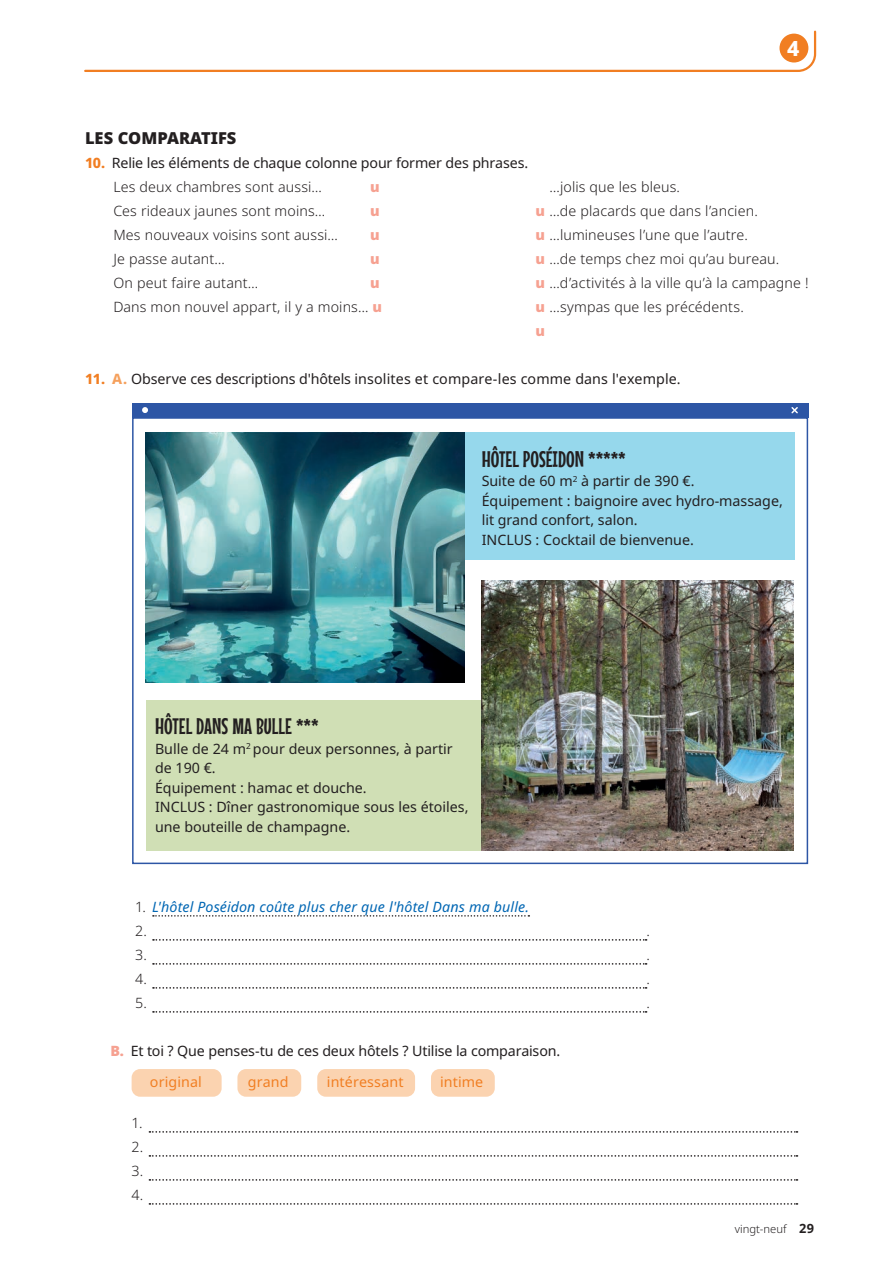
<style>
.page{position:relative;width:893px;height:1263px;background:#fff}
.page>*{position:absolute;margin:0;border:0;box-sizing:border-box;transform-origin:0 0}
.t1{font:22.5px "Mouse Memoirs";color:#231f20}
.t2{font:800 21px "Noto Sans";color:#fff}
.Títulos_sin_numerar{font:900 16.5px "Noto Sans";color:#231f20}
.t3{font:14.25px/19.5px "Noto Sans";color:#231f20}
.ABC_Actividades_sin{font:300 14.25px "Noto Sans";letter-spacing:.01em;color:#231f20}
._123_Lista_Actividad{font:300 14.25px "Noto Sans";letter-spacing:.01em;color:#231f20}
.t4{font:italic 14.25px "Noto Sans";letter-spacing:.005em;color:#0166b3}
._00_Etiquetas{font:14.25px "Noto Sans";letter-spacing:.01em;color:#f17e22}
._123_Lista_Actividad-2{font:900 14.25px "Noto Sans";color:#f6a191}
.Texto_generico{font:900 14.25px "Noto Sans";color:#f6a191}
.t5{font:700 12.75px "Noto Sans";color:#231f20}
.paginacion_derecha{font:300 11.25px "Noto Sans";color:#231f20}
.s1{font-weight:800;color:#f17e22}
.s2{font-weight:900;color:#f6a191}
.s3{font-weight:800;color:#f5a05c}
.s4{font-weight:300;font-style:normal;color:#231f20}
</style>
<div class="page">
<div style="left:132px;top:403px;width:676px;height:14px;background:#2d56a5"></div>
<div style="left:132px;top:417px;width:676px;height:447px;border:2px solid #2d56a5"></div>
<svg style="left:791px;top:407px;width:7px;height:7px"></svg>
<svg style="left:142px;top:407px;width:6px;height:6px"></svg>
<div style="left:174px;top:432px;width:620px;height:128px;background:#96d8ec"></div>
<img style="left:146px;top:432px;width:318px;height:250px">
<div style="left:147px;top:700px;width:374px;height:150px;background:#d0dfb5"></div>
<svg style="left:153px;top:915px;width:376px;height:2px"></svg>
<svg style="left:153px;top:939px;width:494px;height:2px"></svg>
<svg style="left:153px;top:963px;width:494px;height:2px"></svg>
<svg style="left:153px;top:987px;width:494px;height:2px"></svg>
<svg style="left:153px;top:1011px;width:494px;height:2px"></svg>
<svg style="left:149px;top:1131px;width:648px;height:2px"></svg>
<svg style="left:149px;top:1155px;width:648px;height:2px"></svg>
<svg style="left:149px;top:1179px;width:648px;height:2px"></svg>
<svg style="left:149px;top:1203px;width:648px;height:2px"></svg>
<div style="left:132px;top:1069px;width:90px;height:28px;background:#fbd3b0;border-radius:9px"></div>
<div style="left:317px;top:1069px;width:98px;height:28px;background:#fbd3b0;border-radius:9px"></div>
<div style="left:237px;top:1069px;width:64px;height:28px;background:#fbd3b0;border-radius:9px"></div>
<div style="left:431px;top:1069px;width:64px;height:28px;background:#fbd3b0;border-radius:9px"></div>
<img style="left:482px;top:580px;width:312px;height:270px">
<svg style="left:84px;top:30px;width:733px;height:42px"></svg>
<div style="left:779px;top:34px;width:29px;height:29px;background:#f17e22;border-radius:50%"></div>
<h2 class="t2" style="left:787px;top:36px;width:14px">4</h2>
<p class="Títulos_sin_numerar" style="left:85px;top:129px;width:153px">LES COMPARATIFS</p>
<p class="t3" style="left:85px;top:153px;width:445px"><span class="s1">10.</span> Relie les éléments de chaque colonne pour former des phrases.</p>
<p class="_123_Lista_Actividad" style="left:113px;top:179px;width:210px">Les deux chambres sont aussi…</p>
<p class="_123_Lista_Actividad-2" style="left:370px;top:179px;width:11px">u</p>
<p class="_123_Lista_Actividad" style="left:113px;top:203px;width:213px">Ces rideaux jaunes sont moins…</p>
<p class="_123_Lista_Actividad-2" style="left:370px;top:203px;width:11px">u</p>
<p class="_123_Lista_Actividad" style="left:113px;top:227px;width:226px">Mes nouveaux voisins sont aussi…</p>
<p class="_123_Lista_Actividad-2" style="left:370px;top:227px;width:11px">u</p>
<p class="_123_Lista_Actividad" style="left:113px;top:251px;width:113px">Je passe autant…</p>
<p class="_123_Lista_Actividad-2" style="left:370px;top:251px;width:11px">u</p>
<p class="_123_Lista_Actividad" style="left:113px;top:275px;width:146px">On peut faire autant…</p>
<p class="_123_Lista_Actividad-2" style="left:370px;top:275px;width:11px">u</p>
<p class="_123_Lista_Actividad" style="left:113px;top:299px;width:270px">Dans mon nouvel appart, il y a moins… <span class="s2">u</span></p>
<p class="ABC_Actividades_sin" style="left:549px;top:179px;width:132px">…jolis que les bleus.</p>
<p class="ABC_Actividades_sin" style="left:536px;top:203px;width:224px"><span class="s2">u</span> …de placards que dans l’ancien.</p>
<p class="ABC_Actividades_sin" style="left:536px;top:227px;width:214px"><span class="s2">u</span> …lumineuses l’une que l’autre.</p>
<p class="ABC_Actividades_sin" style="left:536px;top:251px;width:245px"><span class="s2">u</span> …de temps chez moi qu’au bureau.</p>
<p class="ABC_Actividades_sin" style="left:536px;top:275px;width:275px"><span class="s2">u</span> …d’activités à la ville qu’à la campagne !</p>
<p class="ABC_Actividades_sin" style="left:536px;top:299px;width:210px"><span class="s2">u</span> …sympas que les précédents.</p>
<p class="Texto_generico" style="left:536px;top:323px;width:11px">u</p>
<p class="t3" style="left:85px;top:369px;width:597px"><span class="s1">11.</span> <span class="s3">A.</span> Observe ces descriptions d'hôtels insolites et compare-les comme dans l'exemple.</p>
<p class="t1" style="left:482px;top:446px;width:146px">HÔTEL POSÉIDON *****</p>
<p class="t3" style="left:482px;top:472px;width:214px">Suite de 60 m<sup>2</sup> à partir de 390 €.</p>
<p class="t3" style="left:482px;top:491px;width:303px">Équipement : baignoire avec hydro-massage, lit grand confort, salon.</p>
<p class="t3" style="left:482px;top:530px;width:214px">INCLUS : Cocktail de bienvenue.</p>
<p class="t1" style="left:155px;top:713px;width:165px">HÔTEL DANS MA BULLE ***</p>
<p class="t3" style="left:155px;top:739px;width:299px">Bulle de 24 m<sup>2</sup> pour deux personnes, à partir de 190 €.</p>
<p class="t3" style="left:155px;top:778px;width:213px">Équipement : hamac et douche.</p>
<p class="t3" style="left:155px;top:797px;width:315px">INCLUS : Dîner gastronomique sous les étoiles, une bouteille de champagne.</p>
<p class="t4" style="left:135px;top:897px;width:395px"><span class="s4">1.</span> L'hôtel Poséidon coûte plus cher que l'hôtel Dans ma bulle.</p>
<p class="ABC_Actividades_sin" style="left:135px;top:923px;width:13px">2.</p>
<p class="ABC_Actividades_sin" style="left:646px;top:923px;width:5px">.</p>
<p class="ABC_Actividades_sin" style="left:135px;top:947px;width:13px">3.</p>
<p class="ABC_Actividades_sin" style="left:646px;top:947px;width:5px">.</p>
<p class="ABC_Actividades_sin" style="left:135px;top:971px;width:13px">4.</p>
<p class="ABC_Actividades_sin" style="left:646px;top:971px;width:5px">.</p>
<p class="ABC_Actividades_sin" style="left:135px;top:995px;width:13px">5.</p>
<p class="ABC_Actividades_sin" style="left:646px;top:995px;width:5px">.</p>
<p class="t3" style="left:110px;top:1041px;width:451px"><span class="s2">B.</span> Et toi ? Que penses-tu de ces deux hôtels ? Utilise la comparaison.</p>
<p class="_00_Etiquetas" style="left:150px;top:1074px;width:53px">original</p>
<p class="_00_Etiquetas" style="left:248px;top:1074px;width:42px">grand</p>
<p class="_00_Etiquetas" style="left:327px;top:1074px;width:78px">intéressant</p>
<p class="_00_Etiquetas" style="left:440px;top:1074px;width:45px">intime</p>
<p class="ABC_Actividades_sin" style="left:132px;top:1115px;width:12px">1.</p>
<p class="ABC_Actividades_sin" style="left:132px;top:1139px;width:13px">2.</p>
<p class="ABC_Actividades_sin" style="left:132px;top:1163px;width:13px">3.</p>
<p class="ABC_Actividades_sin" style="left:132px;top:1187px;width:13px">4.</p>
<p class="paginacion_derecha" style="left:735px;top:1223px;width:53px">vingt-neuf</p>
<p class="t5" style="left:799px;top:1221px;width:17px">29</p>
</div>
